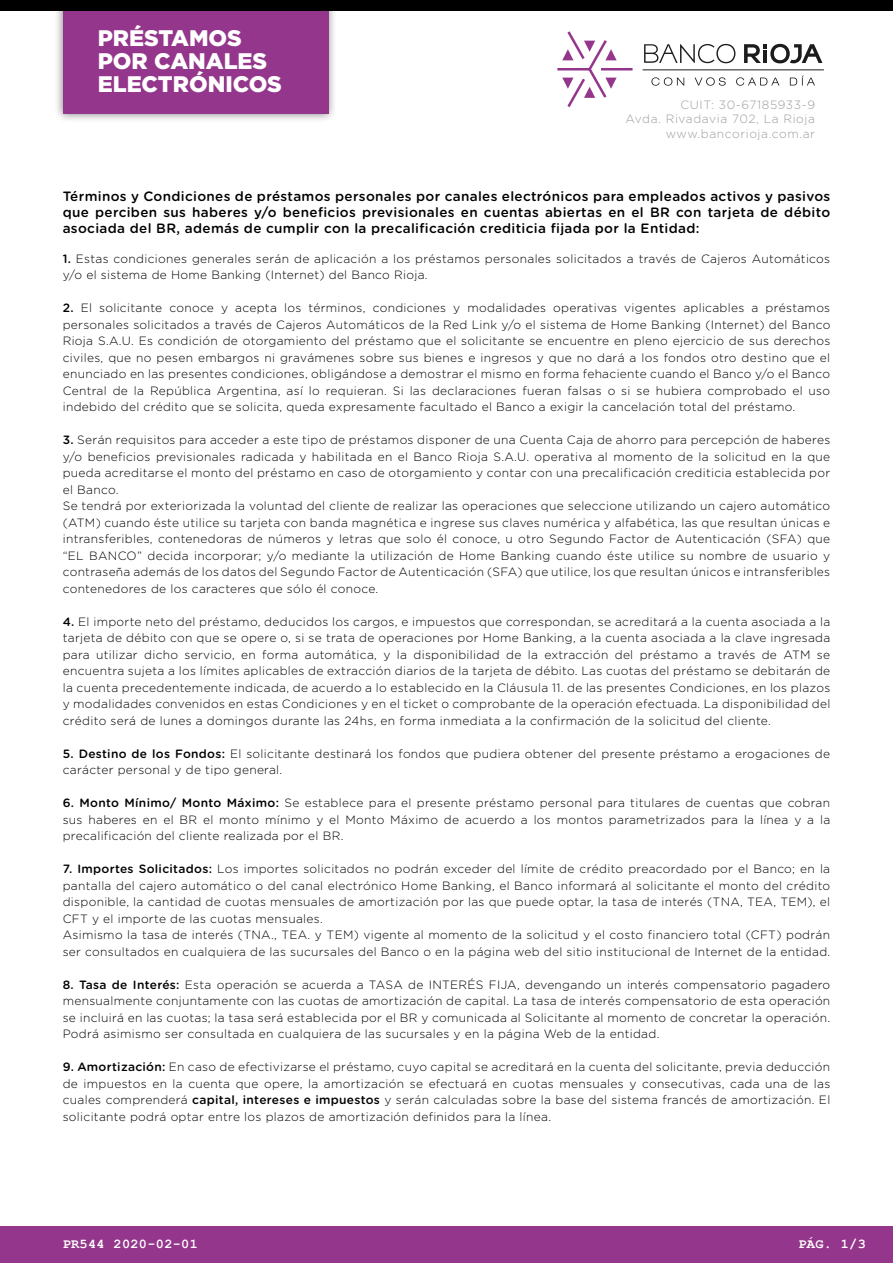
<style>
.page{position:relative;width:893px;height:1263px;background:#fff}
.page>*{position:absolute;margin:0;border:0;box-sizing:border-box;transform-origin:0 0}
.t1{font:900 22.5px/22.5px "Gotham HTF";color:#fff}
.t2{font:500 13.5px/16.2px "Gotham Rounded";letter-spacing:.025em;color:#000;text-align:justify}
.t3{font:700 13.5px "Courier New";letter-spacing:.025em;color:#fff}
.t4{font:300 12px/16.5px "Gotham HTF";letter-spacing:.025em;color:#000;text-align:justify}
.t5{font:300 12px/14.4px "Gotham HTF";letter-spacing:.05em;color:#9d9d9c;text-align:right}
.s1{font-family:"Gotham Rounded";font-weight:500}
</style>
<div class="page">
<div style="left:0;top:1227px;width:893px;height:36px;background:#94368b"></div>
<div style="left:54px;top:0;width:284px;height:123px;background:#000;opacity:.48"></div>
<div style="left:63px;top:0;width:265px;height:114px;background:#94368b"></div>
<div style="left:0;top:0;width:893px;height:11px;background:#000"></div>
<svg style="left:557px;top:31px;width:76px;height:76px"></svg>
<hr style="left:643px;top:70px;width:181px;height:1px;background:#1c1c1c">
<svg style="left:651px;top:77px;width:33px;height:9px"></svg>
<svg style="left:695px;top:77px;width:31px;height:9px"></svg>
<svg style="left:736px;top:77px;width:43px;height:9px"></svg>
<svg style="left:790px;top:76px;width:25px;height:9px"></svg>
<svg style="left:744px;top:44px;width:78px;height:19px"></svg>
<svg style="left:644px;top:44px;width:91px;height:19px"></svg>
<h1 class="t1" style="left:98px;top:27px;width:186px">PRÉSTAMOS<br>POR CANALES<br>ELECTRÓNICOS</h1>
<p class="t5" style="left:626px;top:97px;width:191px">CUIT: 30-67185933-9<br>Avda. Rivadavia 702, La Rioja www.bancorioja.com.ar</p>
<p class="t2" style="left:63px;top:188px;width:769px">Términos y Condiciones de préstamos personales por canales electrónicos para empleados activos y pasivos que perciben sus haberes y/o beneficios previsionales en cuentas abiertas en el BR con tarjeta de débito asociada del BR, además de cumplir con la precalificación crediticia fijada por la Entidad:</p>
<p class="t4" style="left:63px;top:250px;width:769px"><span class="s1">1.</span> Estas condiciones generales serán de aplicación a los préstamos personales solicitados a través de Cajeros Automáticos y/o el sistema de Home Banking (Internet) del Banco Rioja.</p>
<p class="t4" style="left:63px;top:299px;width:769px"><span class="s1">2.</span> El solicitante conoce y acepta los términos, condiciones y modalidades operativas vigentes aplicables a préstamos personales solicitados a través de Cajeros Automáticos de la Red Link y/o el sistema de Home Banking (Internet) del Banco Rioja S.A.U. Es condición de otorgamiento del préstamo que el solicitante se encuentre en pleno ejercicio de sus derechos civiles, que no pesen embargos ni gravámenes sobre sus bienes e ingresos y que no dará a los fondos otro destino que el enunciado en las presentes condiciones, obligándose a demostrar el mismo en forma fehaciente cuando el Banco y/o el Banco Central de la República Argentina, así lo requieran. Si las declaraciones fueran falsas o si se hubiera comprobado el uso indebido del crédito que se solicita, queda expresamente facultado el Banco a exigir la cancelación total del préstamo.</p>
<p class="t4" style="left:63px;top:431px;width:769px;text-align:left"><span class="s1">3.</span> Serán requisitos para acceder a este tipo de préstamos disponer de una Cuenta Caja de ahorro para percepción de haberes y/o beneficios previsionales radicada y habilitada en el Banco Rioja S.A.U. operativa al momento de la solicitud en la que pueda acreditarse el monto del préstamo en caso de otorgamiento y contar con una precalificación crediticia establecida por el Banco.<br>Se tendrá por exteriorizada la voluntad del cliente de realizar las operaciones que seleccione utilizando un cajero automático (ATM) cuando éste utilice su tarjeta con banda magnética e ingrese sus claves numérica y alfabética, las que resultan únicas e intransferibles, contenedoras de números y letras que solo él conoce, u otro Segundo Factor de Autenticación (SFA) que “EL BANCO” decida incorporar; y/o mediante la utilización de Home Banking cuando éste utilice su nombre de usuario y contraseña además de los datos del Segundo Factor de Autenticación (SFA) que utilice, los que resultan únicos e intransferibles contenedores de los caracteres que sólo él conoce.</p>
<p class="t4" style="left:63px;top:613px;width:769px"><span class="s1">4.</span> El importe neto del préstamo, deducidos los cargos, e impuestos que correspondan, se acreditará a la cuenta asociada a la tarjeta de débito con que se opere o, si se trata de operaciones por Home Banking, a la cuenta asociada a la clave ingresada para utilizar dicho servicio, en forma automática, y la disponibilidad de la extracción del préstamo a través de ATM se encuentra sujeta a los límites aplicables de extracción diarios de la tarjeta de débito. Las cuotas del préstamo se debitarán de la cuenta precedentemente indicada, de acuerdo a lo establecido en la Cláusula 11. de las presentes Condiciones, en los plazos y modalidades convenidos en estas Condiciones y en el ticket o comprobante de la operación efectuada. La disponibilidad del crédito será de lunes a domingos durante las 24hs, en forma inmediata a la confirmación de la solicitud del cliente.</p>
<p class="t4" style="left:63px;top:745px;width:769px"><span class="s1">5. Destino de los Fondos:</span> El solicitante destinará los fondos que pudiera obtener del presente préstamo a erogaciones de carácter personal y de tipo general.</p>
<p class="t4" style="left:63px;top:794px;width:769px"><span class="s1">6. Monto Mínimo/ Monto Máximo:</span> Se establece para el presente préstamo personal para titulares de cuentas que cobran sus haberes en el BR el monto mínimo y el Monto Máximo de acuerdo a los montos parametrizados para la línea y a la precalificación del cliente realizada por el BR.</p>
<p class="t4" style="left:63px;top:860px;width:769px;text-align:left"><span class="s1">7. Importes Solicitados:</span> Los importes solicitados no podrán exceder del límite de crédito preacordado por el Banco; en la pantalla del cajero automático o del canal electrónico Home Banking, el Banco informará al solicitante el monto del crédito disponible, la cantidad de cuotas mensuales de amortización por las que puede optar, la tasa de interés (TNA, TEA, TEM), el CFT y el importe de las cuotas mensuales.<br>Asimismo la tasa de interés (TNA., TEA. y TEM) vigente al momento de la solicitud y el costo financiero total (CFT) podrán ser consultados en cualquiera de las sucursales del Banco o en la página web del sitio institucional de Internet de la entidad.</p>
<p class="t4" style="left:63px;top:976px;width:769px"><span class="s1">8. Tasa de Interés:</span> Esta operación se acuerda a TASA de INTERÉS FIJA, devengando un interés compensatorio pagadero mensualmente conjuntamente con las cuotas de amortización de capital. La tasa de interés compensatorio de esta operación se incluirá en las cuotas; la tasa será establecida por el BR y comunicada al Solicitante al momento de concretar la operación.<br>Podrá asimismo ser consultada en cualquiera de las sucursales y en la página Web de la entidad.</p>
<p class="t4" style="left:63px;top:1058px;width:769px"><span class="s1">9. Amortización:</span> En caso de efectivizarse el préstamo, cuyo capital se acreditará en la cuenta del solicitante, previa deducción de impuestos en la cuenta que opere, la amortización se efectuará en cuotas mensuales y consecutivas, cada una de las cuales comprenderá <span class="s1">capital, intereses e impuestos</span> y serán calculadas sobre la base del sistema francés de amortización. El solicitante podrá optar entre los plazos de amortización definidos para la línea.</p>
<p class="t3" style="left:63px;top:1235px;width:137px">PR544 2020-02-01</p>
<p class="t3" style="left:798px;top:1235px;width:69px">PÁG. 1/3</p>
</div>
